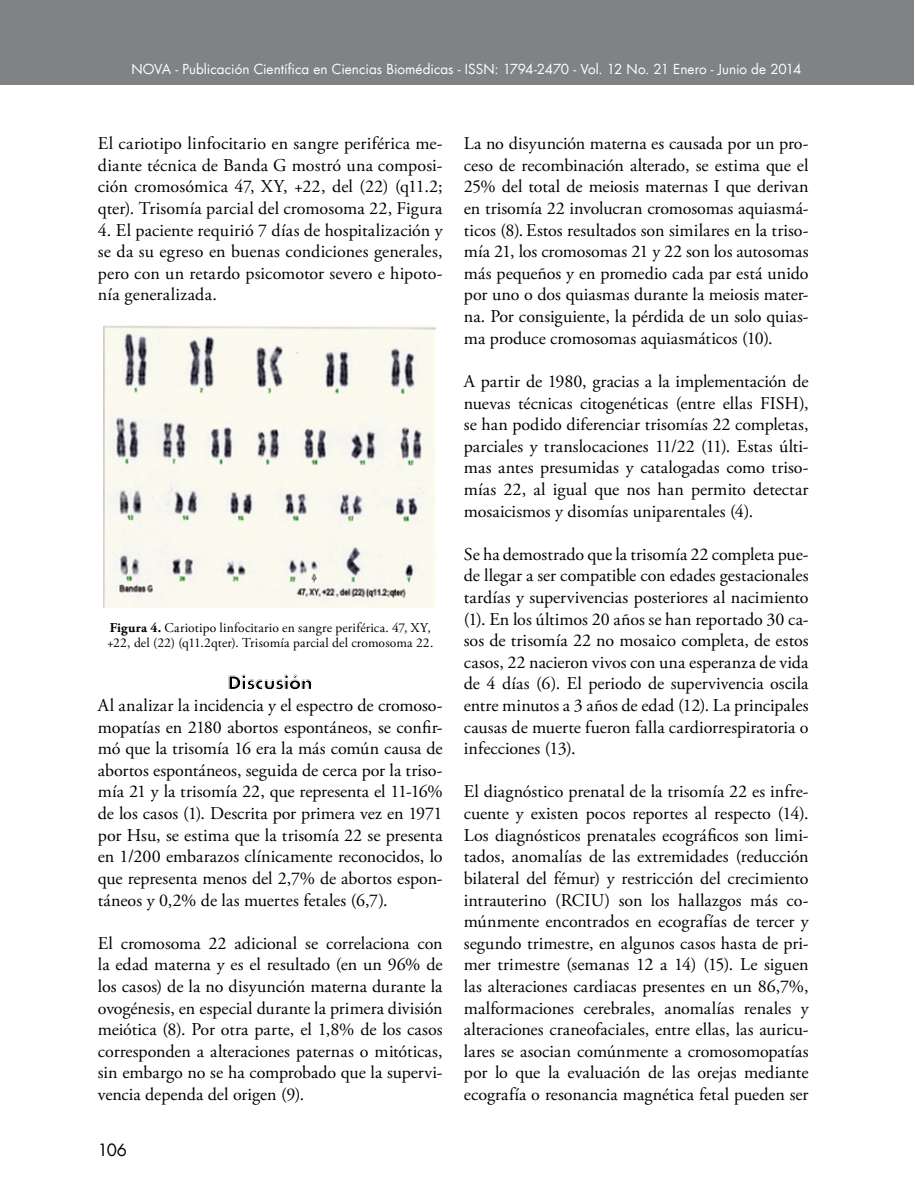
<style>
.page{position:relative;width:915px;height:1191px;background:#fff}
.page>*{position:absolute;margin:0;border:0;box-sizing:border-box;transform-origin:0 0}
.t1{font:18px/21.6px "Adobe Garamond Pro";color:#000;text-align:justify}
.t2{font:700 17.7px "Futura LT";letter-spacing:-.01em;color:#000}
.t3{font:16.5px "Futura LT";color:#000}
.t4{font:13.5px/15.8px "Adobe Garamond Pro";letter-spacing:.01em;color:#000}
.t5{font:13.5px "Futura LT";color:#fff}
.s1{font-weight:700}
</style>
<div class="page">
<div style="left:0;top:0;width:914px;height:85px;background:#808285"></div>
<img style="left:104px;top:325px;width:331px;height:282px">
<p class="t5" style="left:131px;top:61px;width:671px">NOVA - Publicación Científica en Ciencias Biomédicas - Issn : 1794-2470 - Vol. 12 No. 21 Enero - Junio de 2014</p>
<p class="t1" style="left:98px;top:133px;width:346px">El cariotipo linfocitario en sangre periférica me&shy;diante técnica de Banda G mostró una composi&shy;ción cromosómica 47, XY, +22, del (22) (q11.2; qter). Trisomía parcial del cromosoma 22, Figura</p>
<p class="t1" style="left:98px;top:220px;width:346px">4. El paciente requirió 7 días de hospitalización y se da su egreso en buenas condiciones generales, pero con un retardo psicomotor severo e hipoto&shy;nía generalizada.</p>
<p class="t4" style="left:107px;top:620px;width:328px"><span class="s1">Figura 4.</span> Cariotipo linfocitario en sangre periférica. 47, XY, +22, del (22) (q11.2qter). Trisomía parcial del cromosoma 22.</p>
<p class="t2" style="left:228px;top:671px;width:86px">Discusión</p>
<p class="t1" style="left:98px;top:695px;width:346px">Al analizar la incidencia y el espectro de cromoso&shy;mopatías en 2180 abortos espontáneos, se confir&shy;mó que la trisomía 16 era la más común causa de abortos espontáneos, seguida de cerca por la triso&shy;mía 21 y la trisomía 22, que representa el 11-16% de los casos (1). Descrita por primera vez en 1971 por Hsu, se estima que la trisomía 22 se presenta en 1/200 embarazos clínicamente reconocidos, lo que representa menos del 2,7% de abortos espon&shy;táneos y 0,2% de las muertes fetales (6,7).</p>
<p class="t1" style="left:98px;top:932px;width:346px">El cromosoma 22 adicional se correlaciona con la edad materna y es el resultado (en un 96% de los casos) de la no disyunción materna durante la ovogénesis, en especial durante la primera división meiótica (8). Por otra parte, el 1,8% de los casos corresponden a alteraciones paternas o mitóticas, sin embargo no se ha comprobado que la supervi&shy;vencia dependa del origen (9).</p>
<p class="t3" style="left:98px;top:1139px;width:31px">106</p>
<p class="t1" style="left:463px;top:133px;width:346px">La no disyunción materna es causada por un pro&shy;ceso de recombinación alterado, se estima que el 25% del total de meiosis maternas I que derivan en trisomía 22 involucran cromosomas aquiasmá&shy;ticos (8). Estos resultados son similares en la triso&shy;mía 21, los cromosomas 21 y 22 son los autosomas más pequeños y en promedio cada par está unido por uno o dos quiasmas durante la meiosis mater&shy;na. Por consiguiente, la pérdida de un solo quias&shy;ma produce cromosomas aquiasmáticos (10).</p>
<p class="t1" style="left:463px;top:371px;width:346px">A partir de 1980, gracias a la implementación de nuevas técnicas citogenéticas (entre ellas FISH), se han podido diferenciar trisomías 22 completas, parciales y translocaciones 11/22 (11). Estas últi&shy;mas antes presumidas y catalogadas como triso&shy;mías 22, al igual que nos han permito detectar mosaicismos y disomías uniparentales (4).</p>
<p class="t1" style="left:463px;top:544px;width:346px">Se ha demostrado que la trisomía 22 completa pue&shy;de llegar a ser compatible con edades gestacionales tardías y supervivencias posteriores al nacimiento (1). En los últimos 20 años se han reportado 30 ca&shy;sos de trisomía 22 no mosaico completa, de estos casos, 22 nacieron vivos con una esperanza de vida de 4 días (6). El periodo de supervivencia oscila entre minutos a 3 años de edad (12). La principales causas de muerte fueron falla cardiorrespiratoria o infecciones (13).</p>
<p class="t1" style="left:463px;top:781px;width:346px">El diagnóstico prenatal de la trisomía 22 es infre&shy;cuente y existen pocos reportes al respecto (14).<br>Los diagnósticos prenatales ecográficos son limi&shy;tados, anomalías de las extremidades (reducción bilateral del fémur) y restricción del crecimiento intrauterino (RCIU) son los hallazgos más co&shy;múnmente encontrados en ecografías de tercer y segundo trimestre, en algunos casos hasta de pri&shy;mer trimestre (semanas 12 a 14) (15). Le siguen las alteraciones cardiacas presentes en un 86,7%, malformaciones cerebrales, anomalías renales y alteraciones craneofaciales, entre ellas, las auricu&shy;lares se asocian comúnmente a cromosomopatías por lo que la evaluación de las orejas mediante ecografía o resonancia magnética fetal pueden ser</p>
</div>
